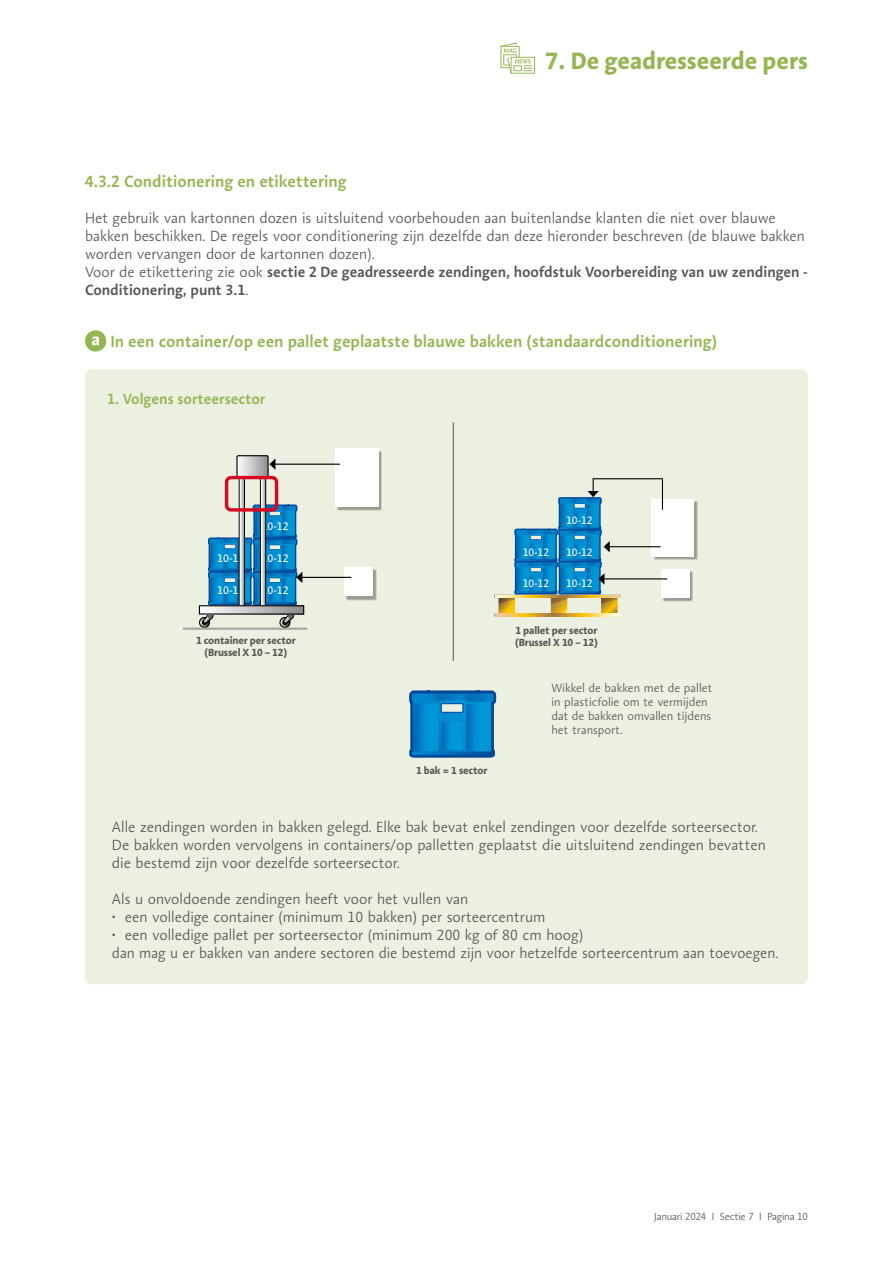
<style>
.page{position:relative;width:893px;height:1263px;background:#fff}
.page>*{position:absolute;margin:0;border:0;box-sizing:border-box;transform-origin:0 0}
.t1{font:700 24px "Aroma No 2 LT Pro";color:#94b754}
.t2{font:600 16.5px "Aroma No 2 LT Pro";color:#94b754}
.t3{font:300 15px/18px "Aroma No 2 LT Pro";color:#575756}
.t4{font:600 15px "Aroma No 2 LT Pro";color:#94b754}
.t5{font:300 12px/14.1px "Aroma No 2 LT Pro";color:#575756}
.t6{font:11.25px "Aroma No 2 LT Pro";color:#fff}
.t7{font:10.95px "Aroma No 2 LT Pro";color:#fff}
.t8{font:700 10.5px/12px "Aroma No 2 LT Pro";letter-spacing:-.01em;color:#575756;text-align:center}
.t9{font:300 10.5px "Aroma No 2 LT Pro";letter-spacing:-.025em;color:#575756}
.s1{font-weight:600}
</style>
<div class="page">
<svg style="left:500px;top:43px;width:35px;height:31px"></svg>
<div style="left:85px;top:330px;width:21px;height:22px;background:#94b754;border-radius:50%"></div>
<svg style="left:92px;top:336px;width:7px;height:9px"></svg>
<div style="left:85px;top:370px;width:722px;height:614px;background:#ecf0e0;border-radius:6px"></div>
<hr style="left:453px;top:422px;width:1px;height:239px;background:#575756">
<svg style="left:409px;top:690px;width:88px;height:68px;background:#1285c5"></svg>
<div style="left:337px;top:450px;width:45px;height:61px;background:#000;opacity:.35"></div>
<div style="left:335px;top:449px;width:43px;height:58px;background:#fff"></div>
<hr style="left:275px;top:464px;width:65px;height:1px;background:#000">
<hr style="left:183px;top:627px;width:124px;height:3px;background:#a8a8a7">
<div style="left:199px;top:605px;width:105px;height:10px;border:1px solid #000"></div>
<div style="left:236px;top:455px;width:33px;height:22px;border:1px solid #000"></div>
<div style="left:346px;top:569px;width:32px;height:32px;background:#000;opacity:.35"></div>
<div style="left:344px;top:567px;width:29px;height:29px;background:#fff"></div>
<hr style="left:302px;top:577px;width:49px;height:1px;background:#000">
<svg style="left:198px;top:456px;width:104px;height:172px"></svg>
<svg style="left:495px;top:614px;width:125px;height:2px"></svg>
<div style="left:653px;top:501px;width:45px;height:59px;background:#000;opacity:.35"></div>
<div style="left:652px;top:499px;width:42px;height:58px;background:#fff"></div>
<hr style="left:609px;top:546px;width:52px;height:1px;background:#000">
<div style="left:663px;top:571px;width:30px;height:31px;background:#000;opacity:.35"></div>
<div style="left:661px;top:569px;width:28px;height:28px;background:#fff"></div>
<hr style="left:604px;top:578px;width:63px;height:1px;background:#000">
<hr style="left:593px;top:478px;width:70px;height:1px;background:#000">
<svg style="left:494px;top:478px;width:127px;height:136px"></svg>
<hr style="left:662px;top:479px;width:1px;height:31px;background:#000">
<h1 class="t1" style="left:545px;top:45px;width:264px">7. De geadresseerde pers</h1>
<p class="t2" style="left:85px;top:170px;width:263px">4.3.2 Conditionering en etikettering</p>
<p class="t3" style="left:85px;top:208px;width:724px">Het gebruik van kartonnen dozen is uitsluitend voorbehouden aan buitenlandse klanten die niet over blauwe bakken beschikken. De regels voor conditionering zijn dezelfde dan deze hieronder beschreven (de blauwe bakken worden vervangen door de kartonnen dozen).<br>Voor de etikettering zie ook <span class="s1">sectie 2 De geadresseerde zendingen, hoofdstuk Voorbereiding van uw zendingen - Conditionering, punt 3.1</span>.</p>
<p class="t2" style="left:110px;top:330px;width:608px">In een container/op een pallet geplaatste blauwe bakken (standaardconditionering)</p>
<p class="t4" style="left:107px;top:389px;width:160px">1. Volgens sorteersector</p>
<p class="t6" style="left:262px;top:518px;width:28px">10-12</p>
<p class="t6" style="left:217px;top:551px;width:28px">10-12</p>
<p class="t6" style="left:262px;top:551px;width:28px">10-12</p>
<p class="t6" style="left:217px;top:583px;width:28px">10-12</p>
<p class="t6" style="left:262px;top:583px;width:28px">10-12</p>
<p class="t8" style="left:196px;top:634px;width:101px">1 container per sector (Brussel X 10 – 12)</p>
<p class="t8" style="left:416px;top:764px;width:73px">1 bak = 1 sector</p>
<p class="t7" style="left:566px;top:513px;width:28px">10-12</p>
<p class="t7" style="left:523px;top:545px;width:28px">10-12</p>
<p class="t7" style="left:566px;top:545px;width:28px">10-12</p>
<p class="t7" style="left:523px;top:576px;width:28px">10-12</p>
<p class="t7" style="left:566px;top:576px;width:28px">10-12</p>
<p class="t8" style="left:515px;top:624px;width:84px;text-align:left">1 pallet per sector (Brussel X 10 – 12)</p>
<p class="t5" style="left:551px;top:680px;width:163px">Wikkel de bakken met de pallet in plasticfolie om te vermijden dat de bakken omvallen tijdens het transport.</p>
<p class="t3" style="left:112px;top:818px;width:655px">Alle zendingen worden in bakken gelegd. Elke bak bevat enkel zendingen voor dezelfde sorteersector.<br>De bakken worden vervolgens in containers/op palletten geplaatst die uitsluitend zendingen bevatten die bestemd zijn voor dezelfde sorteersector.</p>
<p class="t3" style="left:112px;top:890px;width:358px">Als u onvoldoende zendingen heeft voor het vullen van</p>
<p class="t3" style="left:112px;top:908px;width:435px">• een volledige container (minimum 10 bakken) per sorteercentrum</p>
<p class="t3" style="left:112px;top:926px;width:668px">• een volledige pallet per sorteersector (minimum 200 kg of 80 cm hoog)<br>dan mag u er bakken van andere sectoren die bestemd zijn voor hetzelfde sorteercentrum aan toevoegen.</p>
<p class="t9" style="left:654px;top:1210px;width:155px">Januari 2024 I Sectie 7 I Pagina 10</p>
</div>
